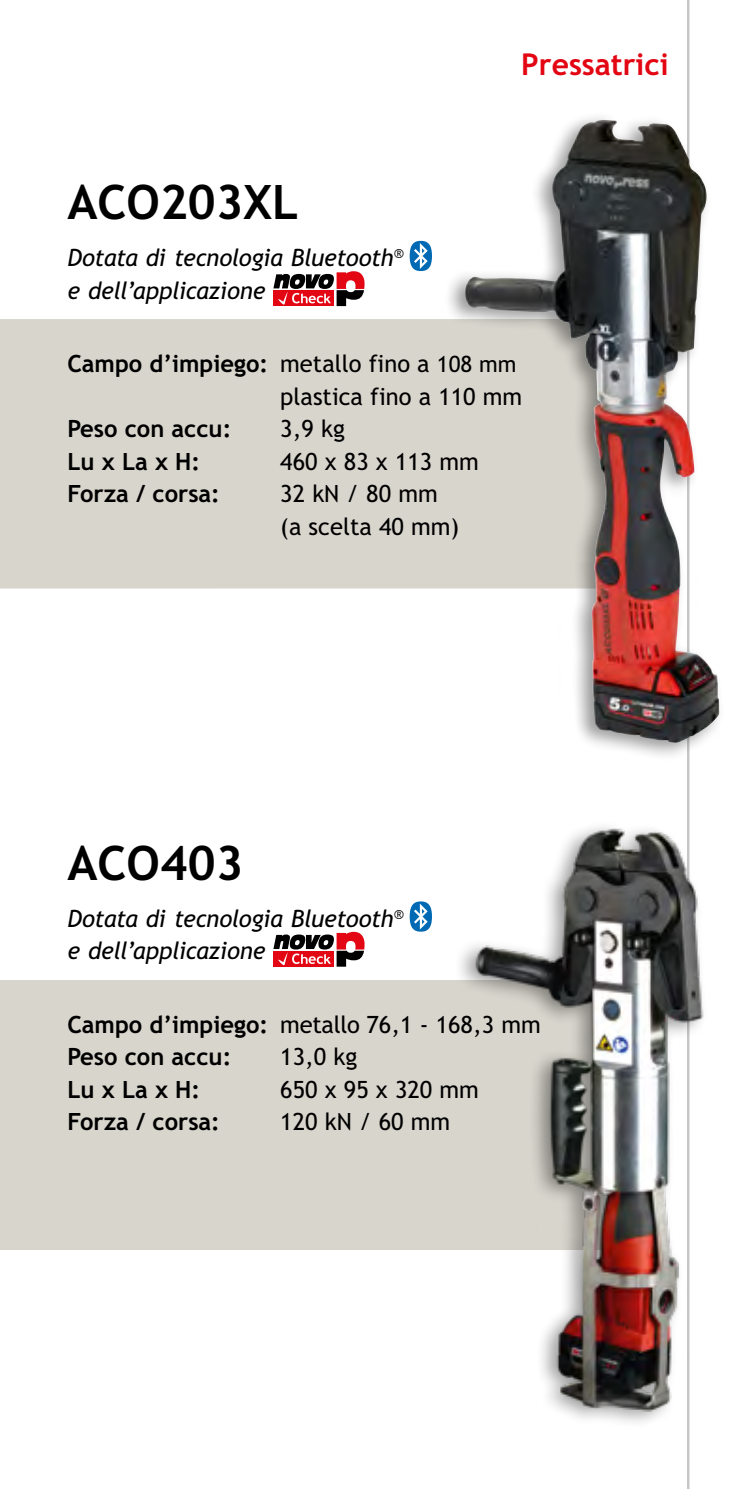
<style>
.page{position:relative;width:745px;height:1489px;background:#fff}
.page>*{position:absolute;margin:0;border:0;box-sizing:border-box;transform-origin:0 0}
.t1{font:700 47.5px "Trebuchet";color:#000}
.t2{font:700 30px "Trebuchet";color:#e30613}
.Text_NP{font:23.75px/32.5px "Trebuchet";color:#000;text-align:right}
.t3{font:italic 23.75px/32.5px "Trebuchet";letter-spacing:-.015em;color:#000}
.Text_NP-2{font:700 23.75px "Trebuchet";color:#000}
.s1{font-weight:700}
.s2{font-size:22.5px}
</style>
<div class="page">
<hr style="left:686px;top:0;width:3px;height:1488px;background:#c6c6c6">
<div style="left:0;top:979px;width:604px;height:270px;background:#d8d5cd"></div>
<div style="left:0;top:319px;width:442px;height:269px;background:#d8d5cd"></div>
<img style="left:450px;top:789px;width:254px;height:656px">
<div style="left:442px;top:111px;width:282px;height:651px;background:#000;opacity:.4"></div>
<img style="left:464px;top:120px;width:254px;height:623px">
<svg style="left:409px;top:241px;width:22px;height:30px"></svg>
<svg style="left:273px;top:271px;width:91px;height:35px"></svg>
<svg style="left:409px;top:901px;width:22px;height:30px"></svg>
<svg style="left:273px;top:931px;width:91px;height:35px"></svg>
<p class="t1" style="left:67px;top:175px;width:232px">ACO203XL</p>
<p class="t3" style="left:67px;top:241px;width:337px">Dotata di tecnologia Bluetooth<sup>® </sup>e dell’applicazione</p>
<p class="t2" style="left:521px;top:47px;width:149px">Pressatrici</p>
<p class="Text_NP" style="left:67px;top:347px;width:456px"><span class="s1">Campo d’impiego:</span> metallo fino a <span class="s2">108 mm </span>plastica fino a 110 mm</p>
<p class="Text_NP-2" style="left:67px;top:415px;width:165px">Peso con accu:</p>
<p class="Text_NP" style="left:280px;top:412px;width:66px">3,9 kg</p>
<p class="Text_NP-2" style="left:67px;top:447px;width:134px">Lu x La x H:</p>
<p class="Text_NP" style="left:280px;top:445px;width:200px">460 x 83 x 113 mm</p>
<p class="Text_NP-2" style="left:67px;top:480px;width:154px">Forza / corsa:</p>
<p class="Text_NP" style="left:280px;top:477px;width:159px">32 kN / 80 mm</p>
<p class="Text_NP" style="left:280px;top:510px;width:180px">(a scelta 40 mm)</p>
<p class="t1" style="left:67px;top:835px;width:178px">ACO403</p>
<p class="t3" style="left:67px;top:901px;width:337px">Dotata di tecnologia Bluetooth<sup>® </sup>e dell’applicazione</p>
<p class="Text_NP" style="left:67px;top:1008px;width:474px"><span class="s1">Campo d’impiego:</span> metallo 76,1 - 168,3 mm</p>
<p class="Text_NP-2" style="left:67px;top:1043px;width:165px">Peso con accu:</p>
<p class="Text_NP" style="left:280px;top:1040px;width:79px">13,0 kg</p>
<p class="Text_NP-2" style="left:67px;top:1075px;width:134px">Lu x La x H:</p>
<p class="Text_NP" style="left:280px;top:1073px;width:200px">650 x 95 x 320 mm</p>
<p class="Text_NP-2" style="left:67px;top:1108px;width:154px">Forza / corsa:</p>
<p class="Text_NP" style="left:280px;top:1105px;width:171px">120 kN / 60 mm</p>
</div>
